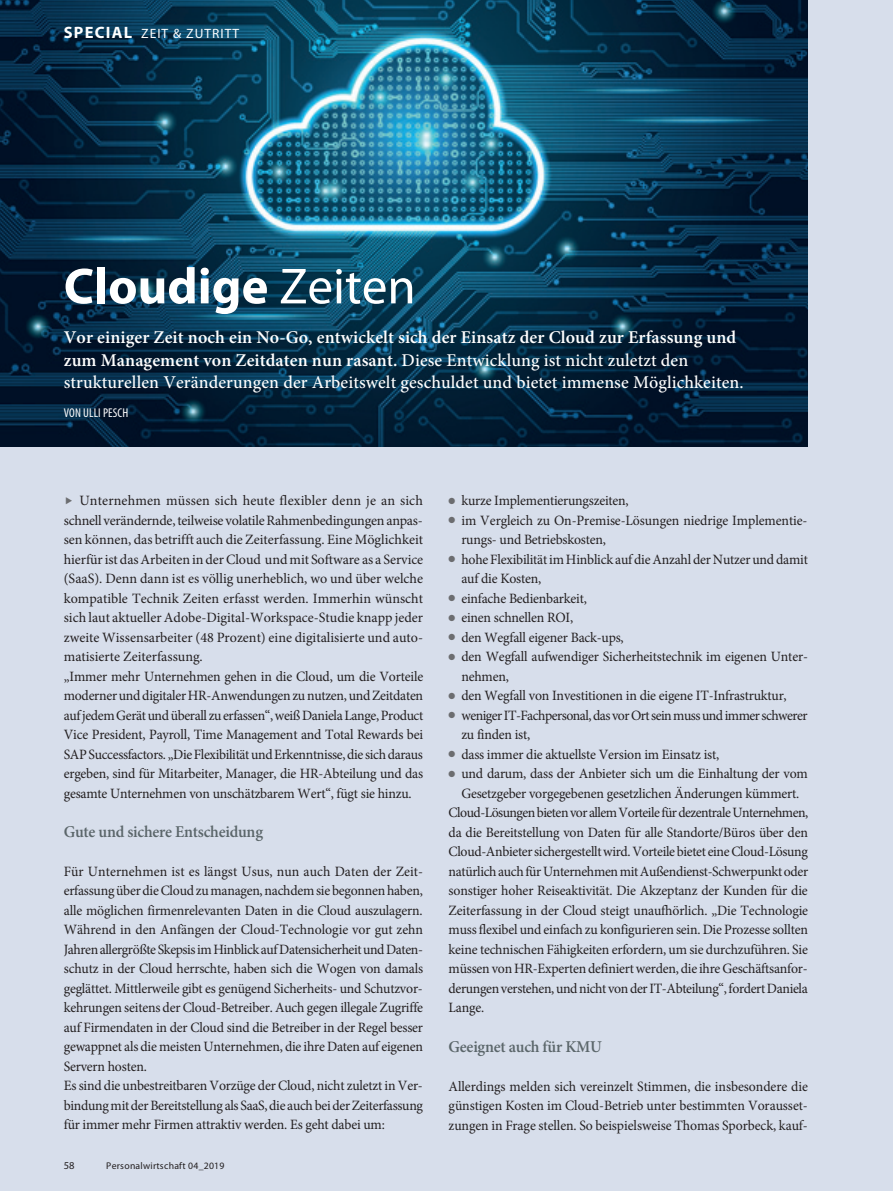
<style>
.page{position:relative;width:893px;height:1191px;background:#d7deeb}
.page>*{position:absolute;margin:0;border:0;box-sizing:border-box;transform-origin:0 0}
.t1{font:700 51px "Myriad Pro";color:#fff}
.t2{font:500 18px/22.5px "Minion Pro";letter-spacing:.005em;color:#fff}
.t3{font:600 16.5px "Minion Pro";letter-spacing:-.015em;color:#5b666a}
.t4{font:14.25px/19.5px "Minion Pro";letter-spacing:-.015em;color:#231f20}
.t5{font:14.25px "Minion Pro";letter-spacing:-.04em;color:#231f20}
.t6{font:14.25px "Minion Pro";letter-spacing:-.035em;color:#231f20}
.t7{font:13.5px "Myriad Pro";letter-spacing:.075em;color:#fff}
.t8{font:condensed 12.75px "Myriad Pro";letter-spacing:.01em;color:#fff}
.t9{font:10.5px "Myriad Pro";color:#231f20}
.t10{font:9.75px "Myriad Pro";letter-spacing:.025em;color:#231f20}
.s1{font-weight:700;font-size:16.5px}
.s2{font-weight:400}
.s3{font-weight:600}
.s4{color:#6c6d70}
.s5{font-family:"Hakentap";font-size:7.5px;color:#6c6d70}
</style>
<div class="page">
<img style="left:0;top:0;width:808px;height:447px">
<p class="t7" style="left:64px;top:26px;width:177px"><span class="s1">SPECIAL</span> ZEIT &amp; ZUTRITT</p>
<h1 class="t1" style="left:64px;top:258px;width:353px">Cloudige <span class="s2">Zeiten</span></h1>
<p class="t2" style="left:64px;top:326px;width:681px"><span class="s3">Vor einiger Zeit noch ein No-Go, entwickelt sich der Einsatz der Cloud zur Erfassung und zum Management von Zeitdaten nun rasant.</span> Diese Entwicklung ist nicht zuletzt den strukturellen Veränderungen der Arbeitswelt geschuldet und bietet immense Möglichkeiten.</p>
<p class="t8" style="left:64px;top:405px;width:66px">VON ULLI PESCH</p>
<p class="t4" style="left:64px;top:491px;width:361px"><span class="s4">◆</span> Unternehmen müssen sich heute flexibler denn je an sich schnell verändernde, teilweise volatile Rahmenbedingungen anpas&shy;sen können, das betrifft auch die Zeiterfassung. Eine Möglichkeit hierfür ist das Arbeiten in der Cloud und mit Software as a Service (SaaS). Denn dann ist es völlig unerheblich, wo und über welche kompatible Technik Zeiten erfasst werden. Immerhin wünscht sich laut aktueller Adobe-Digital-Workspace-Studie knapp jeder zweite Wissensarbeiter (48 Prozent) eine digitalisierte und auto&shy;matisierte Zeiterfassung.<br>„Immer mehr Unternehmen gehen in die Cloud, um die Vorteile moderner und digitaler HR-Anwendungen zu nutzen, und Zeitdaten auf jedem Gerät und überall zu erfassen“, weiß Daniela Lange, Product Vice President, Payroll, Time Management and Total Rewards bei SAP Successfactors. „Die Flexibilität und Erkenntnisse, die sich daraus ergeben, sind für Mitarbeiter, Manager, die HR-Abteilung und das gesamte Unternehmen von unschätzbarem Wert“, fügt sie hinzu.</p>
<p class="t3" style="left:64px;top:820px;width:201px">Gute und sichere Entscheidung</p>
<p class="t4" style="left:64px;top:861px;width:361px">Für Unternehmen ist es längst Usus, nun auch Daten der Zeit&shy;erfassung über die Cloud zu managen, nachdem sie begonnen haben, alle möglichen firmenrelevanten Daten in die Cloud auszulagern.<br>Während in den Anfängen der Cloud-Technologie vor gut zehn Jahren allergrößte Skepsis im Hinblick auf Datensicherheit und Daten&shy;schutz in der Cloud herrschte, haben sich die Wogen von damals geglättet. Mittlerweile gibt es genügend Sicherheits- und Schutzvor&shy;kehrungen seitens der Cloud-Betreiber. Auch gegen illegale Zugriffe auf Firmendaten in der Cloud sind die Betreiber in der Regel besser gewappnet als die meisten Unternehmen, die ihre Daten auf eigenen Servern hosten.<br>Es sind die unbestreitbaren Vorzüge der Cloud, nicht zuletzt in Ver&shy;bindung mit der Bereitstellung als SaaS, die auch bei der Zeiterfassung für immer mehr Firmen attraktiv werden. Es geht dabei um:</p>
<p class="t9" style="left:64px;top:1159px;width:12px">58</p>
<p class="t10" style="left:106px;top:1160px;width:120px">Personalwirtschaft 04_2019</p>
<p class="t4" style="left:449px;top:491px;width:182px"><span class="s5">l</span> kurze Implementierungszeiten,</p>
<p class="t4" style="left:449px;top:510px;width:360px"><span class="s5">l</span> im Vergleich zu On-Premise-Lösungen niedrige Implementie-</p>
<p class="t4" style="left:461px;top:530px;width:146px">rungs- und Betriebskosten,</p>
<p class="t4" style="left:449px;top:549px;width:361px"><span class="s5">l</span> hohe Flexibilität im Hinblick auf die Anzahl der Nutzer und damit</p>
<p class="t4" style="left:461px;top:569px;width:81px">auf die Kosten,</p>
<p class="t4" style="left:449px;top:588px;width:140px"><span class="s5">l</span> einfache Bedienbarkeit,</p>
<p class="t4" style="left:449px;top:608px;width:126px"><span class="s5">l</span> einen schnellen ROI,</p>
<p class="t4" style="left:449px;top:627px;width:177px"><span class="s5">l</span> den Wegfall eigener Back-ups,</p>
<p class="t4" style="left:449px;top:647px;width:361px"><span class="s5">l</span> den Wegfall aufwendiger Sicherheitstechnik im eigenen Unter-</p>
<p class="t4" style="left:461px;top:666px;width:49px">nehmen,</p>
<p class="t4" style="left:449px;top:686px;width:340px"><span class="s5">l</span> den Wegfall von Investitionen in die eigene IT-Infrastruktur,</p>
<p class="t6" style="left:449px;top:706px;width:361px"><span class="s5">l</span> weniger IT-Fachpersonal, das vor Ort sein muss und immer schwerer</p>
<p class="t4" style="left:461px;top:725px;width:70px">zu finden ist,</p>
<p class="t4" style="left:449px;top:744px;width:272px"><span class="s5">l</span> dass immer die aktuellste Version im Einsatz ist,</p>
<p class="t4" style="left:449px;top:764px;width:361px"><span class="s5">l</span> und darum, dass der Anbieter sich um die Einhaltung der vom</p>
<p class="t4" style="left:461px;top:783px;width:339px">Gesetzgeber vorgegebenen gesetzlichen Änderungen kümmert.</p>
<p class="t5" style="left:449px;top:803px;width:361px">Cloud-Lösungen bieten vor allem Vorteile für dezentrale Unternehmen,</p>
<p class="t4" style="left:449px;top:822px;width:361px">da die Bereitstellung von Daten für alle Standorte/Büros über den</p>
<p class="t4" style="left:449px;top:842px;width:361px">Cloud-Anbieter sichergestellt wird. Vorteile bietet eine Cloud-Lösung</p>
<p class="t4" style="left:449px;top:861px;width:361px">natürlich auch für Unternehmen mit Außendienst-Schwerpunkt oder</p>
<p class="t4" style="left:449px;top:881px;width:361px">sonstiger hoher Reiseaktivität. Die Akzeptanz der Kunden für die</p>
<p class="t4" style="left:449px;top:900px;width:361px">Zeiterfassung in der Cloud steigt unaufhörlich. „Die Technologie</p>
<p class="t4" style="left:449px;top:920px;width:361px">muss flexibel und einfach zu konfigurieren sein. Die Prozesse sollten</p>
<p class="t4" style="left:449px;top:939px;width:361px">keine technischen Fähigkeiten erfordern, um sie durchzuführen. Sie</p>
<p class="t4" style="left:449px;top:959px;width:361px">müssen von HR-Experten definiert werden, die ihre Geschäftsanfor-</p>
<p class="t4" style="left:449px;top:978px;width:361px">derungen verstehen, und nicht von der IT-Abteilung“, fordert Daniela</p>
<p class="t4" style="left:449px;top:998px;width:37px">Lange.</p>
<p class="t3" style="left:449px;top:1034px;width:155px">Geeignet auch für KMU</p>
<p class="t4" style="left:449px;top:1076px;width:361px;text-align:justify">Allerdings melden sich vereinzelt Stimmen, die insbesondere die günstigen Kosten im Cloud-Betrieb unter bestimmten Vorausset&shy;zungen in Frage stellen. So beispielsweise Thomas Sporbeck, kauf-</p>
</div>
